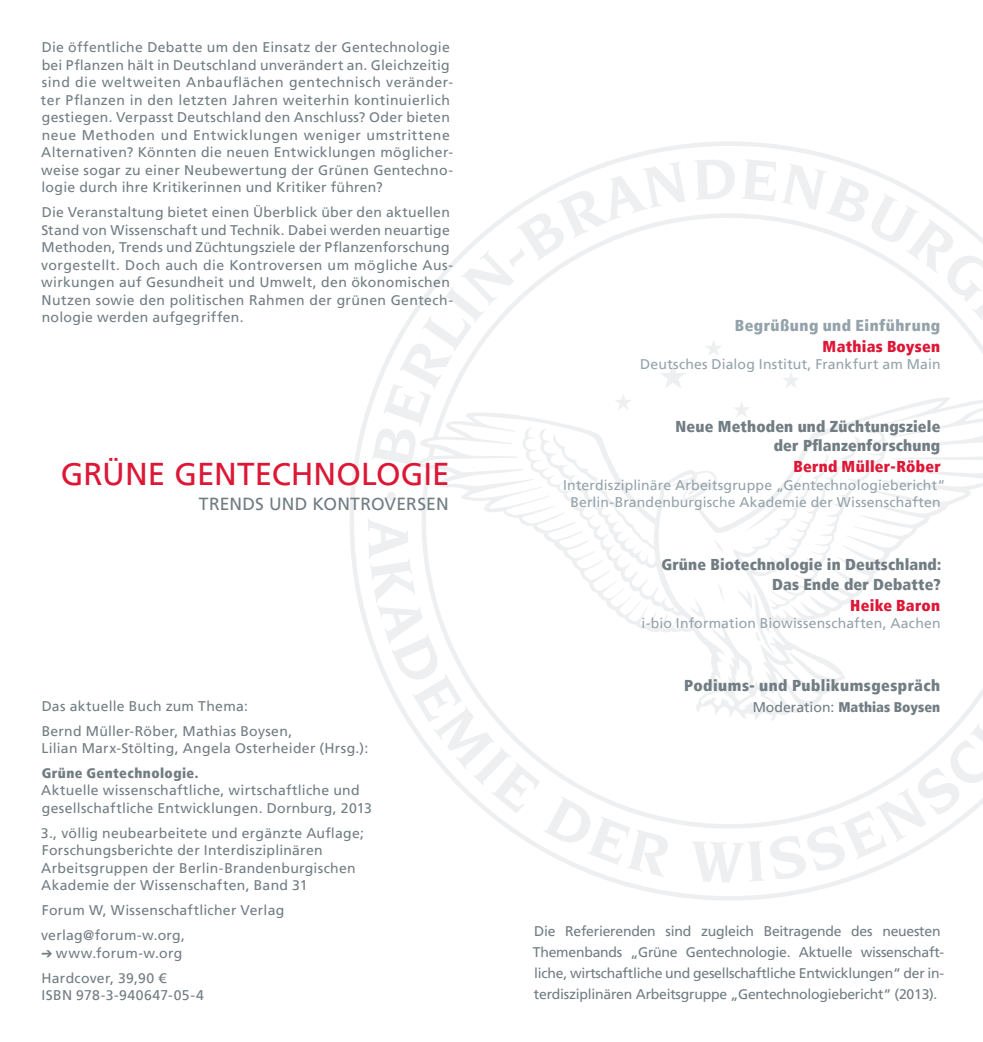
<style>
.page{position:relative;width:983px;height:1042px;background:#fff}
.page>*{position:absolute;margin:0;border:0;box-sizing:border-box;transform-origin:0 0}
.t1{font:31.5px "Frutiger LT";color:#dd1736}
.t2{font:17.5px "Frutiger LT";letter-spacing:.01em;color:#717d83}
.t3{font:900 condensed 15.75px/19.2px "Frutiger LT";letter-spacing:.01em;color:#717d83;text-align:right}
.t4{font:900 condensed 15.75px "Frutiger LT";letter-spacing:.02em;color:#dd1736}
.t5{font:900 condensed 15.75px "Frutiger LT";letter-spacing:.03em;color:#717d83}
.t6{font:900 condensed 15.75px "Frutiger LT";letter-spacing:.03em;color:#94a2aa}
.t7{font:14px/17.5px "Frutiger LT";letter-spacing:.02em;color:#717d83}
.t8{font:14px/21px "Frutiger LT";letter-spacing:-.015em;color:#717d83}
.t9{font:14px/17.5px "Frutiger LT";letter-spacing:.01em;color:#94a2aa;text-align:center}
.t10{font:900 condensed 14px "Frutiger LT";color:#717d83}
.t11{font:900 condensed 14px "Frutiger LT";letter-spacing:.025em;color:#717d83}
.s1{font-weight:400;font-stretch:normal}
</style>
<div class="page">
<svg style="left:350px;top:141px;width:495px;height:759px"></svg>
<svg style="left:417px;top:213px;width:565px;height:279px"></svg>
<svg style="left:372px;top:161px;width:313px;height:307px"></svg>
<svg style="left:694px;top:160px;width:41px;height:40px"></svg>
<svg style="left:741px;top:159px;width:241px;height:162px"></svg>
<svg style="left:367px;top:492px;width:615px;height:390px"></svg>
<p class="t7" style="left:41px;top:39px;width:413px">Die öffentliche Debatte um den Einsatz der Gentechnologie bei Pflanzen hält in Deutschland unverändert an. Gleichzeitig sind die weltweiten Anbauflächen gentechnisch veränder&shy;ter Pflanzen in den letzten Jahren weiterhin kontinuierlich gestiegen. Verpasst Deutschland den Anschluss? Oder bieten neue Methoden und Entwicklungen weniger umstrittene Alternativen? Könnten die neuen Entwicklungen mög li cher&shy;weise sogar zu einer Neubewertung der Grünen Gen techno&shy;logie durch ihre Kritikerinnen und Kritiker führen?</p>
<p class="t7" style="left:41px;top:204px;width:413px">Die Veranstaltung bietet einen Überblick über den aktuellen Stand von Wissenschaft und Technik. Dabei werden neuartige Methoden, Trends und Züchtungsziele der Pflanzenforschung vorgestellt. Doch auch die Kontroversen um mögliche Aus&shy;wirkungen auf Gesundheit und Umwelt, den ökonomischen Nutzen sowie den politischen Rahmen der grünen Gen tech&shy;nologie werden aufgegriffen.</p>
<h1 class="t1" style="left:61px;top:456px;width:390px">GRÜNE GENTECHNOLOGIE</h1>
<p class="t2" style="left:199px;top:493px;width:251px">TRENDS UND KONTROVERSEN</p>
<p class="t7" style="left:42px;top:693px;width:252px;line-height:25px">Das aktuelle Buch zum Thema:<br>Bernd Müller-Röber, Mathias Boysen,</p>
<p class="t7" style="left:42px;top:739px;width:328px">Lilian Marx-Stölting, Angela Osterheider (Hrsg.):</p>
<p class="t11" style="left:42px;top:764px;width:158px">Grüne Gentechnologie.</p>
<p class="t7" style="left:41px;top:782px;width:332px">Aktuelle wissenschaftliche, wirtschaftliche und gesellschaftliche Entwicklungen. Dornburg, 2013</p>
<p class="t7" style="left:41px;top:824px;width:324px">3., völlig neubearbeitete und ergänzte Auflage; Forschungsberichte der Interdisziplinären Arbeitsgruppen der Berlin-Brandenburgischen Akademie der Wissenschaften, Band 31</p>
<p class="t7" style="left:41px;top:898px;width:245px;line-height:24.8px">Forum W, Wissenschaftlicher Verlag verlag@forum-w.org,</p>
<p class="t7" style="left:41px;top:940px;width:142px;line-height:25px;text-indent:14px">www.forum-w.org<br>Hardcover, 39,90 €</p>
<p class="t7" style="left:42px;top:987px;width:164px">ISBN 978-3-940647-05-4</p>
<p class="t6" style="left:734px;top:315px;width:207px">Begrüßung und Einführung</p>
<p class="t4" style="left:822px;top:336px;width:119px">Mathias Boysen</p>
<p class="t9" style="left:640px;top:355px;width:302px">Deutsches Dialog Institut, Frankfurt am Main</p>
<p class="t3" style="left:675px;top:417px;width:266px">Neue Methoden und Züchtungsziele der Pflanzenforschung</p>
<p class="t4" style="left:793px;top:457px;width:149px">Bernd Müller-Röber</p>
<p class="t9" style="left:563px;top:476px;width:383px">Interdisziplinäre Arbeitsgruppe „Gentechnologiebericht“<br>Berlin-Brandenburgische Akademie der Wissenschaften</p>
<p class="t3" style="left:661px;top:555px;width:281px">Grüne Biotechnologie in Deutschland:<br>Das Ende der Debatte?</p>
<p class="t4" style="left:850px;top:595px;width:91px">Heike Baron</p>
<p class="t9" style="left:641px;top:614px;width:300px">i-bio Information Biowissenschaften, Aachen</p>
<p class="t5" style="left:684px;top:676px;width:257px">Podiums- und Publikumsgespräch</p>
<p class="t10" style="left:752px;top:699px;width:189px"><span class="s1">Moderation:</span> Mathias Boysen</p>
<p class="t8" style="left:532px;top:921px;width:413px">Die Referierenden sind zugleich Beitragende des neuesten Themen bands „Grüne Gentechnologie. Aktuelle wissenschaft&shy;liche, wirtschaftliche und gesellschaftliche Entwicklungen“ der in&shy;terdisziplinären Arbeitsgruppe „Gentechnologiebericht“ (2013).</p>
</div>
